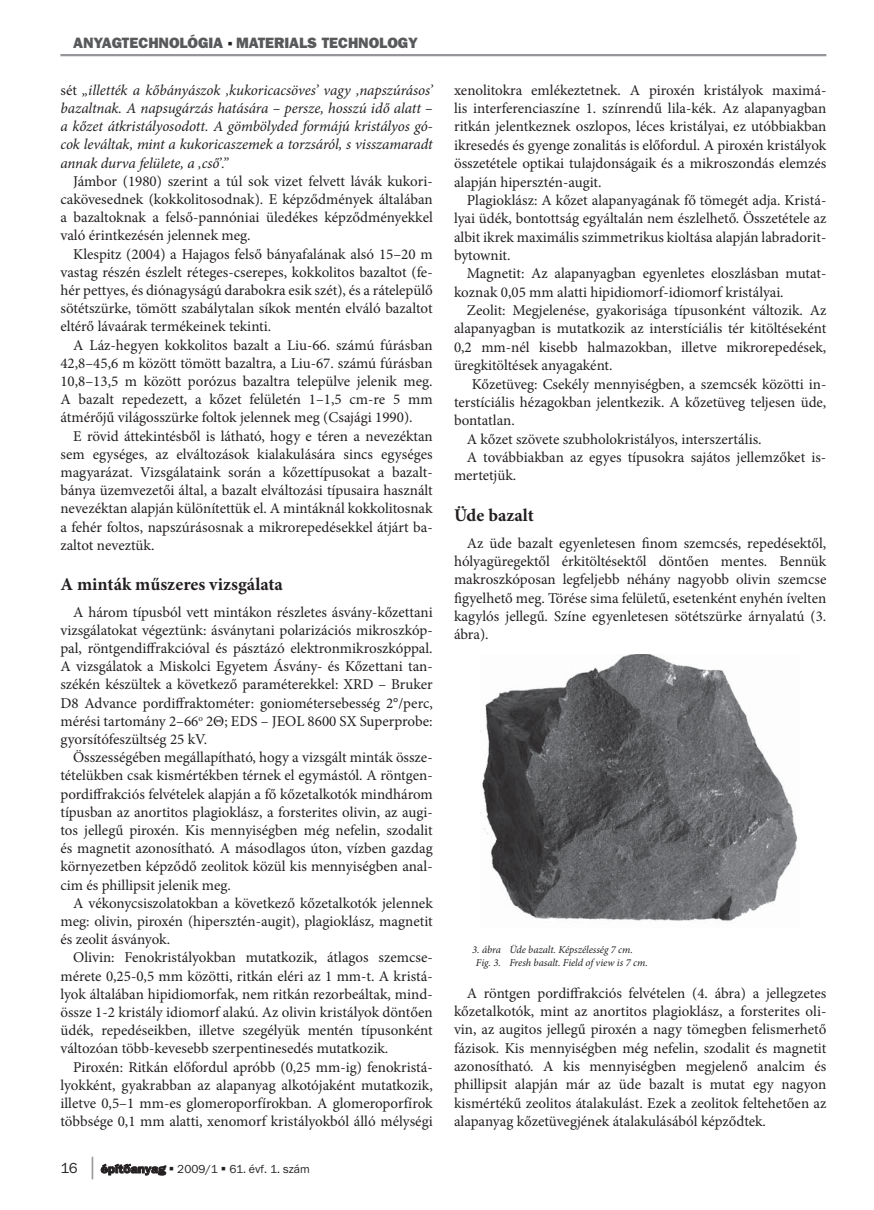
<style>
.page{position:relative;width:874px;height:1210px;background:#fff}
.page>*{position:absolute;margin:0;border:0;box-sizing:border-box;transform-origin:0 0}
.t1{font:700 18px "Minion Pro";color:#231f20}
.t2{font:15px/18.1px "Minion Pro";color:#231f20;text-align:justify}
.t3{font:italic 15px/18.1px "Minion Pro";letter-spacing:-.01em;color:#231f20;text-align:justify}
.t4{font:800 15px "Frankfurt Gothic";color:#58595b}
.t5{font:12px "Franklin Gothic PFL Normal";color:#231f20}
.t6{font:italic 10.5px/12.9px "Minion Pro";letter-spacing:-.01em;color:#231f20}
.s1{font-style:normal}
.s2{font-size:15px}
.s3{font-family:"Franklin Gothic PFL Bold";font-size:22.5px;color:#939598}
.s4{font-family:"Frankfurt Gothic";font-weight:700}
</style>
<div class="page">
<hr style="left:60px;top:54px;width:766px;height:2px;background:#939598">
<img style="left:480px;top:654px;width:318px;height:267px">
<p class="t4" style="left:73px;top:37px;width:346px">ANYAGTECHNOLÓGIA MATERIALS TECHNOLOGY</p>
<p class="t3" style="left:60px;top:82px;width:374px"><span class="s1">sét</span> „illették a kőbányászok ‚kukoricacsöves’ vagy ‚napszúrásos’ bazaltnak. A napsugárzás hatására – persze, hosszú idő alatt – a kőzet átkristályosodott. A gömbölyded formájú kristályos gó&shy;cok leváltak, mint a kukoricaszemek a torzsáról, s visszamaradt annak durva felülete, a ‚cső’.”</p>
<p class="t2" style="left:60px;top:173px;width:374px;text-indent:13px">Jámbor (1980) szerint a túl sok vizet felvett lávák kukori&shy;cakövesednek (kokkolitosodnak). E képződmények általában a bazaltoknak a felső-pannóniai üledékes képződményekkel való érintkezésén jelennek meg.</p>
<p class="t2" style="left:60px;top:246px;width:374px;text-indent:13px">Klespitz (2004) a Hajagos felső bányafalának alsó 15–20 m vastag részén észlelt réteges-cserepes, kokkolitos bazaltot (fe&shy;hér pettyes, és diónagyságú darabokra esik szét), és a rátelepülő sötétszürke, tömött szabálytalan síkok mentén elváló bazaltot eltérő lávaárak termékeinek tekinti.</p>
<p class="t2" style="left:60px;top:337px;width:374px;text-indent:13px">A Láz-hegyen kokkolitos bazalt a Liu-66. számú fúrásban 42,8–45,6 m között tömött bazaltra, a Liu-67. számú fúrásban 10,8–13,5 m között porózus bazaltra települve jelenik meg.<br>A bazalt repedezett, a kőzet felületén 1–1,5 cm-re 5 mm átmérőjű világosszürke foltok jelennek meg (Csajági 1990).</p>
<p class="t2" style="left:60px;top:428px;width:374px;text-indent:13px">E rövid áttekintésből is látható, hogy e téren a nevezéktan sem egységes, az elváltozások kialakulására sincs egységes magyarázat. Vizsgálataink során a kőzettípusokat a bazalt&shy;bánya üzemvezetői által, a bazalt elváltozási típusaira használt nevezéktan alapján különítettük el. A mintáknál kokkolitosnak a fehér foltos, napszúrásosnak a mikrorepedésekkel átjárt ba&shy;zaltot neveztük.</p>
<p class="t1" style="left:60px;top:577px;width:224px">A minták műszeres vizsgálata</p>
<p class="t2" style="left:60px;top:604px;width:374px;text-indent:13px">A három típusból vett mintákon részletes ásvány-kőzettani vizsgálatokat végeztünk: ásványtani polarizációs mikroszkóp&shy;pal, röntgendiffrakcióval és pásztázó elektronmikroszkóppal.<br>A vizsgálatok a Miskolci Egyetem Ásvány- és Kőzettani tan&shy;székén készültek a következő paraméterekkel: XRD – Bruker D8 Advance pordiffraktométer: goniométersebesség 2°/perc, mérési tartomány 2–66<sup>o</sup> 2Θ; EDS – JEOL 8600 SX Superprobe: gyorsítófeszültség 25 kV.</p>
<p class="t2" style="left:60px;top:749px;width:374px;text-indent:13px">Összességében megállapítható, hogy a vizsgált minták össze&shy;tételükben csak kismértékben térnek el egymástól. A röntgen&shy;pordiffrakciós felvételek alapján a fő kőzetalkotók mindhárom típusban az anortitos plagioklász, a forsterites olivin, az augi&shy;tos jellegű piroxén. Kis mennyiségben még nefelin, szodalit és magnetit azonosítható. A másodlagos úton, vízben gazdag környezetben képződő zeolitok közül kis mennyiségben anal&shy;cim és phillipsit jelenik meg.</p>
<p class="t2" style="left:60px;top:895px;width:374px;text-indent:13px">A vékonycsiszolatokban a következő kőzetalkotók jelennek meg: olivin, piroxén (hipersztén-augit), plagioklász, magnetit és zeolit ásványok.</p>
<p class="t2" style="left:60px;top:949px;width:374px;text-indent:13px">Olivin: Fenokristályokban mutatkozik, átlagos szemcse&shy;mérete 0,25-0,5 mm közötti, ritkán eléri az 1 mm-t. A kristá&shy;lyok általában hipidiomorfak, nem ritkán rezorbeáltak, mind&shy;össze 1-2 kristály idiomorf alakú. Az olivin kristályok döntően üdék, repedéseikben, illetve szegélyük mentén típusonként változóan több-kevesebb szerpentinesedés mutatkozik.</p>
<p class="t2" style="left:60px;top:1058px;width:374px;text-indent:13px">Piroxén: Ritkán előfordul apróbb (0,25 mm-ig) fenokristá&shy;lyokként, gyakrabban az alapanyag alkotójaként mutatkozik, illetve 0,5–1 mm-es glomeroporfírokban. A glomeroporfírok többsége 0,1 mm alatti, xenomorf kristályokból álló mélységi</p>
<p class="t5" style="left:60px;top:1164px;width:251px"><span class="s2">16</span> <span class="s3">|</span> <span class="s4">építôanyag</span> 2009/1 61. évf. 1. szám</p>
<p class="t2" style="left:454px;top:82px;width:374px">xenolitokra emlékeztetnek. A piroxén kristályok maximá&shy;lis interferenciaszíne 1. színrendű lila-kék. Az alapanyagban ritkán jelentkeznek oszlopos, léces kristályai, ez utóbbiakban ikresedés és gyenge zonalitás is előfordul. A piroxén kristályok összetétele optikai tulajdonságaik és a mikroszondás elemzés alapján hipersztén-augit.</p>
<p class="t2" style="left:454px;top:192px;width:374px;text-indent:13px">Plagioklász: A kőzet alapanyagának fő tömegét adja. Kristá&shy;lyai üdék, bontottság egyáltalán nem észlelhető. Összetétele az albit ikrek maximális szimmetrikus kioltása alapján labradorit&shy;bytownit.</p>
<p class="t2" style="left:454px;top:266px;width:374px;text-indent:13px">Magnetit: Az alapanyagban egyenletes eloszlásban mutat&shy;koznak 0,05 mm alatti hipidiomorf-idiomorf kristályai.</p>
<p class="t2" style="left:454px;top:302px;width:374px;text-indent:13px">Zeolit: Megjelenése, gyakorisága típusonként változik. Az alapanyagban is mutatkozik az interstíciális tér kitöltéseként 0,2 mm-nél kisebb halmazokban, illetve mikrorepedések, üregkitöltések anyagaként.</p>
<p class="t2" style="left:471px;top:376px;width:356px">Kőzetüveg: Csekély mennyiségben, a szemcsék közötti in-</p>
<p class="t2" style="left:454px;top:394px;width:374px">terstíciális hézagokban jelentkezik. A kőzetüveg teljesen üde,</p>
<p class="t2" style="left:454px;top:412px;width:62px">bontatlan.</p>
<p class="t2" style="left:466px;top:431px;width:296px">A kőzet szövete szubholokristályos, interszertális.</p>
<p class="t2" style="left:466px;top:449px;width:361px">A továbbiakban az egyes típusokra sajátos jellemzőket is-</p>
<p class="t2" style="left:454px;top:467px;width:64px">mertetjük.</p>
<p class="t1" style="left:454px;top:507px;width:81px">Üde bazalt</p>
<p class="t2" style="left:454px;top:535px;width:374px;text-indent:13px">Az üde bazalt egyenletesen finom szemcsés, repedésektől, hólyagüregektől érkitöltésektől döntően mentes. Bennük makroszkóposan legfeljebb néhány nagyobb olivin szemcse figyelhető meg. Törése sima felületű, esetenként enyhén ívelten kagylós jellegű. Színe egyenletesen sötétszürke árnyalatú (3. ábra).</p>
<p class="t6" style="left:476px;top:944px;width:173px;text-indent:-4px">3. ábra Üde bazalt. Képszélesség 7 cm.<br>Fig. 3. Fresh basalt. Field of view is 7 cm.</p>
<p class="t2" style="left:454px;top:984px;width:374px;text-indent:13px">A röntgen pordiffrakciós felvételen (4. ábra) a jellegzetes kőzetalkotók, mint az anortitos plagioklász, a forsterites oli&shy;vin, az augitos jellegű piroxén a nagy tömegben felismerhető fázisok. Kis mennyiségben még nefelin, szodalit és magnetit azonosítható. A kis mennyiségben megjelenő analcim és phillipsit alapján már az üde bazalt is mutat egy nagyon kismértékű zeolitos átalakulást. Ezek a zeolitok feltehetően az alapanyag kőzetüvegjének átalakulásából képződtek.</p>
</div>
